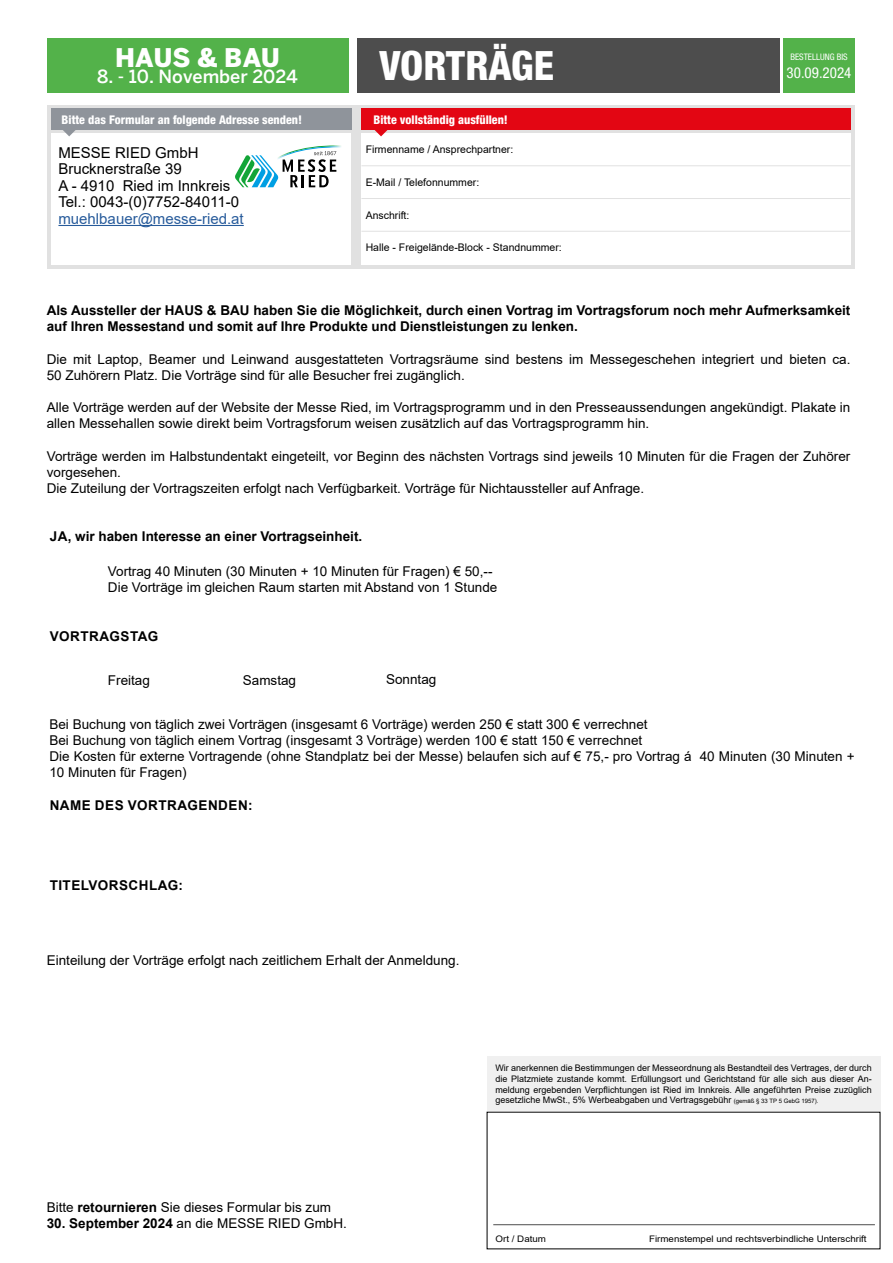
<style>
.page{position:relative;width:893px;height:1263px;background:#fff}
.page>*{position:absolute;margin:0;border:0;box-sizing:border-box;transform-origin:0 0}
.t1{font:800 condensed 40.5px "Helvetica Neue LT Std";color:#fff}
.t2{font:900 25.5px "Benton Sans";color:#fff}
.t3{font:500 18px "Benton Sans";color:#fff}
.t4{font:15px/16.5px "Arial";color:#000}
.t5{font:15px "Arial";color:#275b9b}
.t6{font:condensed 15px "Helvetica Neue LT Std";color:#fff}
.t7{font:13.5px/16.2px "Arial";color:#000}
.t8{font:700 13.5px/16.2px "Arial";color:#000}
.t9{font:700 13.5px "Arial";letter-spacing:.035em;color:#000}
.t10{font:800 condensed 12px "Helvetica Neue LT Std";color:#fff}
.t11{font:10.5px "Arial";color:#000}
.t12{font:9px/10.8px "Arial";color:#000;text-align:justify}
.t13{font:9px "Arial";color:#000;scale:1.08 1}
.t14{font:condensed 9px "Helvetica Neue LT Std";color:#fff}
.s1{font-weight:700}
.s2{font-size:6px}
</style>
<div class="page">
<div style="left:47px;top:105px;width:808px;height:164px;background:#e1e1e1"></div>
<div style="left:51px;top:133px;width:300px;height:132px;background:#fff"></div>
<div style="left:51px;top:109px;width:300px;height:21px;background:#8f949b"></div>
<svg style="left:63px;top:130px;width:13px;height:6px"></svg>
<hr style="left:58px;top:225px;width:186px;height:1px;background:#275b9b">
<div style="left:361px;top:133px;width:489px;height:132px;background:#fff"></div>
<hr style="left:361px;top:165px;width:489px;height:1px;background:#e1e1e1">
<hr style="left:361px;top:198px;width:489px;height:1px;background:#e1e1e1">
<hr style="left:361px;top:231px;width:489px;height:1px;background:#e1e1e1">
<div style="left:361px;top:109px;width:489px;height:21px;background:#e30613"></div>
<svg style="left:374px;top:130px;width:14px;height:6px"></svg>
<svg style="left:235px;top:145px;width:106px;height:42px"></svg>
<div style="left:783px;top:38px;width:72px;height:55px;background:#53b24a"></div>
<div style="left:47px;top:38px;width:301px;height:55px;background:#53b24a"></div>
<div style="left:358px;top:38px;width:422px;height:55px;background:#4d4d4d"></div>
<div style="left:487px;top:1056px;width:393px;height:55px;background:#f0f0f0"></div>
<hr style="left:493px;top:1224px;width:382px;height:1px;background:#4d4d4d">
<h2 class="t2" style="left:115px;top:42px;width:166px">HAUS &amp; BAU</h2>
<h3 class="t3" style="left:97px;top:66px;width:202px">8. - 10. November 2024</h3>
<p class="t10" style="left:62px;top:112px;width:242px">Bitte das Formular an folgende Adresse senden!</p>
<p class="t4" style="left:58px;top:144px;width:182px">MESSE RIED GmbH<br>Brucknerstraße 39<br>A - 4910 Ried im Innkreis<br>Tel.: 0043-(0)7752-84011-0</p>
<p class="t5" style="left:58px;top:208px;width:187px">muehlbauer@messe-ried.at</p>
<h1 class="t1" style="left:379px;top:40px;width:176px">VORTRÄGE</h1>
<p class="t10" style="left:373px;top:112px;width:136px">Bitte vollständig ausfüllen!</p>
<p class="t11" style="left:366px;top:142px;width:149px">Firmenname / Ansprechpartner:</p>
<p class="t11" style="left:366px;top:175px;width:115px">E-Mail / Telefonnummer:</p>
<p class="t11" style="left:366px;top:208px;width:45px">Anschrift:</p>
<p class="t11" style="left:366px;top:240px;width:198px">Halle - Freigelände-Block - Standnummer:</p>
<p class="t14" style="left:790px;top:51px;width:59px">BESTELLUNG BIS</p>
<p class="t6" style="left:787px;top:64px;width:66px">30.09.2024</p>
<p class="t8" style="left:47px;top:302px;width:805px">Als Aussteller der HAUS &amp; BAU haben Sie die Möglichkeit, durch einen Vortrag im Vortragsforum noch mehr Aufmerksamkeit auf Ihren Messestand und somit auf Ihre Produkte und Dienstleistungen zu lenken.</p>
<p class="t7" style="left:47px;top:351px;width:805px">Die mit Laptop, Beamer und Leinwand ausgestatteten Vortragsräume sind bestens im Messegeschehen integriert und bieten ca.<br>50 Zuhörern Platz. Die Vorträge sind für alle Besucher frei zugänglich.</p>
<p class="t7" style="left:47px;top:399px;width:805px">Alle Vorträge werden auf der Website der Messe Ried, im Vortragsprogramm und in den Presseaussendungen angekündigt. Plakate in allen Messehallen sowie direkt beim Vortragsforum weisen zusätzlich auf das Vortragsprogramm hin.</p>
<p class="t7" style="left:47px;top:448px;width:805px">Vorträge werden im Halbstundentakt eingeteilt, vor Beginn des nächsten Vortrags sind jeweils 10 Minuten für die Fragen der Zuhörer vorgesehen.<br>Die Zuteilung der Vortragszeiten erfolgt nach Verfügbarkeit. Vorträge für Nichtaussteller auf Anfrage.</p>
<p class="t8" style="left:50px;top:528px;width:314px">JA, wir haben Interesse an einer Vortragseinheit.</p>
<p class="t7" style="left:108px;top:563px;width:391px">Vortrag 40 Minuten (30 Minuten + 10 Minuten für Fragen) € 50,--<br>Die Vorträge im gleichen Raum starten mit Abstand von 1 Stunde</p>
<p class="t9" style="left:50px;top:626px;width:110px">VORTRAGSTAG</p>
<p class="t7" style="left:108px;top:672px;width:44px">Freitag</p>
<p class="t7" style="left:243px;top:672px;width:55px">Samstag</p>
<p class="t7" style="left:386px;top:671px;width:52px">Sonntag</p>
<p class="t7" style="left:49px;top:716px;width:807px">Bei Buchung von täglich zwei Vorträgen (insgesamt 6 Vorträge) werden 250 € statt 300 € verrechnet<br>Bei Buchung von täglich einem Vortrag (insgesamt 3 Vorträge) werden 100 € statt 150 € verrechnet<br>Die Kosten für externe Vortragende (ohne Standplatz bei der Messe) belaufen sich auf € 75,- pro Vortrag á 40 Minuten (30 Minuten + 10 Minuten für Fragen)</p>
<p class="t9" style="left:50px;top:796px;width:204px">NAME DES VORTRAGENDEN:</p>
<p class="t9" style="left:50px;top:876px;width:135px">TITELVORSCHLAG:</p>
<p class="t7" style="left:47px;top:952px;width:414px">Einteilung der Vorträge erfolgt nach zeitlichem Erhalt der Anmeldung.</p>
<p class="t7" style="left:47px;top:1199px;width:286px">Bitte <span class="s1">retournieren</span> Sie dieses Formular bis zum</p>
<p class="t7" style="left:47px;top:1215px;width:302px"><span class="s1">30. September 2024</span> an die MESSE RIED GmbH.</p>
<p class="t12" style="left:495px;top:1062px;width:378px">Wir anerkennen die Bestimmungen der Messeordnung als Bestandteil des Vertrages, der durch die Platzmiete zustande kommt. Erfüllungsort und Gerichtstand für alle sich aus dieser An&shy;meldung ergebenden Verpflichtungen ist Ried im Innkreis. Alle angeführten Preise zuzüglich gesetzliche MwSt., 5% Werbeabgaben und Vertragsgebühr <span class="s2">(gemäß § 33 TP 5 GebG 1957).</span></p>
<p class="t13" style="left:496px;top:1232px;width:48px">Ort / Datum</p>
<p class="t13" style="left:649px;top:1232px;width:203px">Firmenstempel und rechtsverbindliche Unterschrift</p>
</div>
